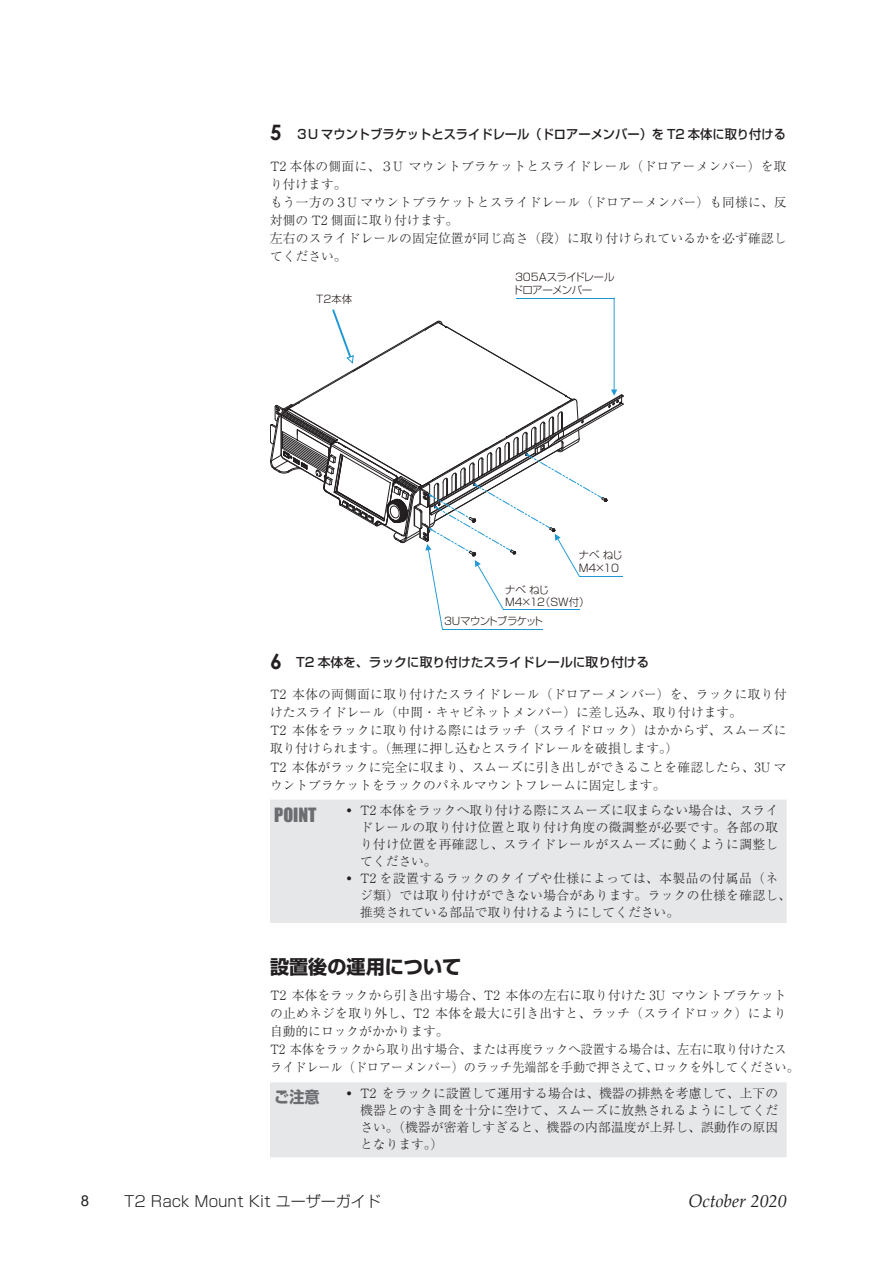
<style>
.page{position:relative;width:893px;height:1263px;background:#fff}
.page>*{position:absolute;margin:0;border:0;box-sizing:border-box;transform-origin:0 0}
.t1{font:700 19.2px "Shin Go Pro";color:#231f20}
.t2{font:italic 18px "Palatino Linotype";color:#231f20}
.t3{font:18px "Impact";color:#6c6d70}
.t4{font:700 15.9px "Shin Go Pro";color:#6c6d70;scale:.95 1}
.t5{font:300 15px "Shin Go Pro";color:#231f20}
.t6{font:15px "Arial";color:#231f20}
.t7{font:300 12.75px/18.1px "Ryumin Pro";letter-spacing:.01em;color:#231f20}
.t8{font:500 12.75px "Shin Go Pro";color:#231f20;scale:.96 1}
.t9{font:500 12.75px "Shin Go Pro";color:#231f20}
.t10{font:300 10.5px/12.6px "Shin Go Pro";letter-spacing:-.06em;color:#211613}
.t11{font:300 10.5px/12.6px "Shin Go Pro";letter-spacing:-.12em;color:#211613}
.t12{font:300 10.5px "Shin Go Pro";letter-spacing:-.105em;color:#211613}
.s1{font-family:"Century Gothic";font-weight:700;font-size:21.3px}
</style>
<div class="page">
<svg style="left:270px;top:298px;width:354px;height:331px"></svg>
<div style="left:270px;top:800px;width:517px;height:123px;background:#e6e7e9"></div>
<div style="left:270px;top:1082px;width:517px;height:75px;background:#e6e7e9"></div>
<p class="t8" style="left:270px;top:123px;width:539px"><span class="s1">5</span> ３U マウントブラケットとスライドレール（ドロアーメンバー）を T2 本体に取り付ける</p>
<p class="t7" style="left:270px;top:156px;width:518px">T2 本体の側面に、３U マウントブラケットとスライドレール（ドロアーメンバー）を取り付けます。<br>もう一方の３U マウントブラケットとスライドレール（ドロアーメンバー）も同様に、反対側の T2 側面に取り付けます。<br>左右のスライドレールの固定位置が同じ高さ（段）に取り付けられているかを必ず確認してください。</p>
<p class="t10" style="left:513px;top:270px;width:103px">305Aスライドレールドロアーメンバー</p>
<p class="t10" style="left:316px;top:291px;width:38px">T2本体</p>
<p class="t10" style="left:578px;top:548px;width:46px">ナベねじ<br>Ｍ４×１0</p>
<p class="t11" style="left:505px;top:582px;width:86px">ナベねじ<br>Ｍ４×１２（ＳＷ付）</p>
<p class="t12" style="left:443px;top:612px;width:102px">３Ｕマウントブラケット</p>
<p class="t9" style="left:270px;top:652px;width:381px"><span class="s1">6</span> T2 本体を、ラックに取り付けたスライドレールに取り付ける</p>
<p class="t7" style="left:270px;top:684px;width:518px">T2 本体の両側面に取り付けたスライドレール（ドロアーメンバー）を、ラックに取り付けたスライドレール（中間・キャビネットメンバー）に差し込み、取り付けます。<br>T2 本体をラックに取り付ける際にはラッチ（スライドロック）はかからず、スムーズに取り付けられます。（無理に押し込むとスライドレールを破損します。）<br>T2 本体がラックに完全に収まり、スムーズに引き出しができることを確認したら、3U マウントブラケットをラックのパネルマウントフレームに固定します。</p>
<h2 class="t3" style="left:274px;top:801px;width:44px">POINT</h2>
<p class="t7" style="left:360px;top:801px;width:420px;line-height:17px;text-align:justify;text-indent:-14px">• T2 本体をラックへ取り付ける際にスムーズに収まらない場合は、スライドレールの取り付け位置と取り付け角度の微調整が必要です。各部の取り付け位置を再確認し、スライドレールがスムーズに動くように調整してください。</p>
<p class="t7" style="left:360px;top:869px;width:432px;line-height:17px;text-indent:-14px">• T2 を設置するラックのタイプや仕様によっては、本製品の付属品（ネジ類）では取り付けができない場合があります。ラックの仕様を確認し、推奨されている部品で取り付けるようにしてください。</p>
<h1 class="t1" style="left:270px;top:951px;width:193px">設置後の運用について</h1>
<p class="t7" style="left:270px;top:985px;width:530px">T2 本体をラックから引き出す場合、T2 本体の左右に取り付けた 3U マウントブラケットの止めネジを取り外し、T2 本体を最大に引き出すと、ラッチ（スライドロック）により自動的にロックがかかります。<br>T2 本体をラックから取り出す場合、または再度ラックへ設置する場合は、左右に取り付けたスライドレール（ドロアーメンバー）のラッチ先端部を手動で押さえて、ロックを外してください。</p>
<p class="t4" style="left:274px;top:1084px;width:49px">ご注意</p>
<p class="t7" style="left:360px;top:1083px;width:420px;line-height:17px;text-align:justify;text-indent:-14px">• T2 をラックに設置して運用する場合は、機器の排熱を考慮して、上下の機器とのすき間を十分に空けて、スムーズに放熱されるようにしてください。（機器が密着しすぎると、機器の内部温度が上昇し、誤動作の原因となります。）</p>
<p class="t6" style="left:81px;top:1190px;width:10px">8</p>
<p class="t5" style="left:124px;top:1188px;width:258px">T2 Rack Mount Kit ユーザーガイド</p>
<h2 class="t2" style="left:688px;top:1188px;width:100px">October 2020</h2>
</div>
